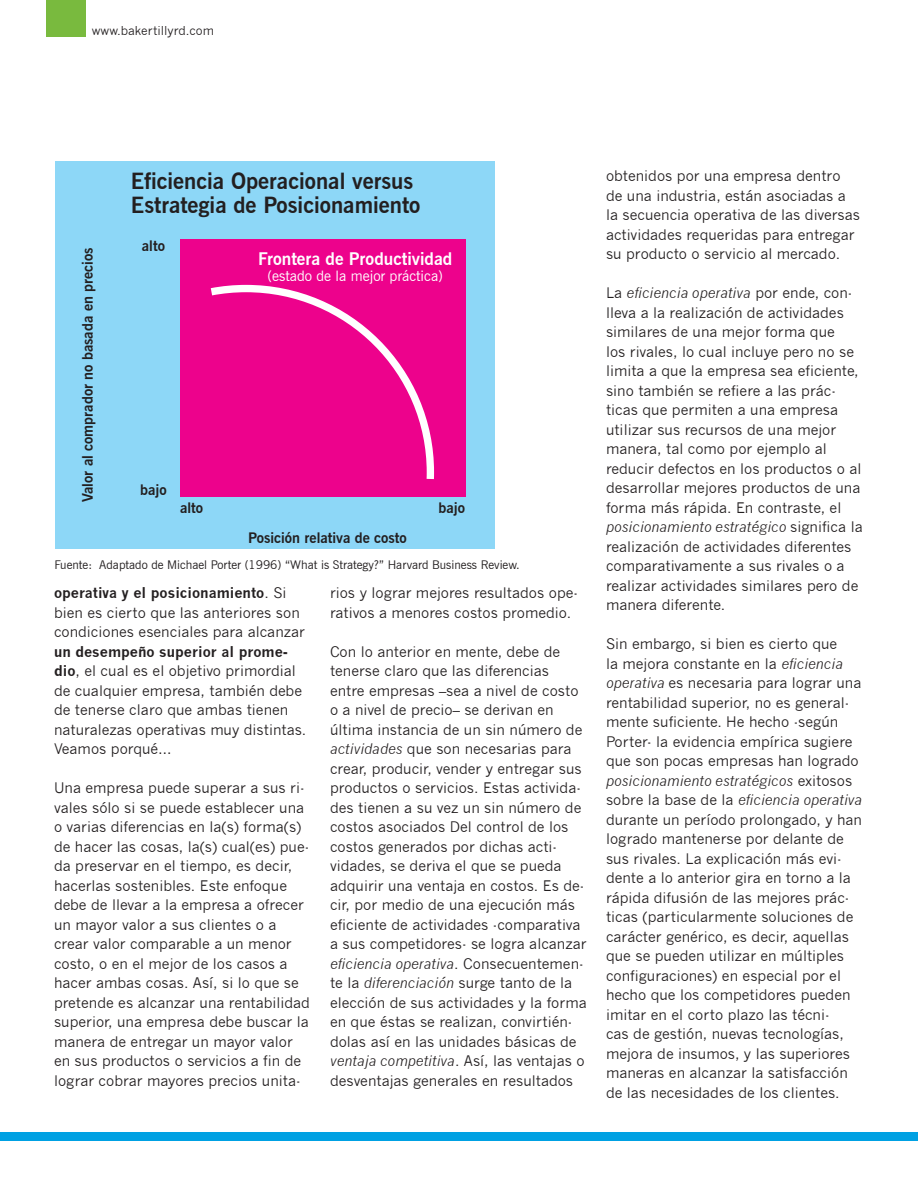
<style>
.page{position:relative;width:918px;height:1188px;background:#fff}
.page>*{position:absolute;margin:0;border:0;box-sizing:border-box;transform-origin:0 0}
.t1{font:700 22.2px/23.9px "News Gothic BT";color:#231f20}
.t2{font:700 17.4px "News Gothic BT";color:#fff}
.t3{font:700 14.4px "News Gothic BT";color:#231f20}
.t4{font:14.4px "News Gothic BT";color:#fff}
.t5{font:14.25px/19.5px "News Gothic";color:#231f20}
.t6{font:12px "News Gothic BT";color:#231f20}
.t7{font:12px "News Gothic";color:#231f20}
.s1{font-weight:700}
.s2{font-style:italic}
</style>
<div class="page">
<div style="left:46px;top:0;width:39px;height:36px;background:#79ba3e"></div>
<div style="left:0;top:1132px;width:918px;height:9px;background:#00a1e3"></div>
<div style="left:55px;top:162px;width:440px;height:387px;background:#8dd7f7"></div>
<div style="left:181px;top:239px;width:285px;height:257px;background:#ed028c"></div>
<svg style="left:210px;top:284px;width:225px;height:196px"></svg>
<p class="t7" style="left:92px;top:24px;width:124px">www.bakertillyrd.com</p>
<p class="t3" style="left:79px;top:502px;width:256px;rotate:-90deg">Valor al comprador no basada en precios</p>
<p class="t1" style="left:131px;top:169px;width:291px">Eficiencia Operacional versus<br>Estrategia de Posicionamiento</p>
<p class="t3" style="left:142px;top:238px;width:25px">alto</p>
<p class="t2" style="left:258px;top:248px;width:196px">Frontera de Productividad</p>
<p class="t4" style="left:267px;top:267px;width:177px">(estado de la mejor práctica)</p>
<p class="t3" style="left:140px;top:481px;width:28px">bajo</p>
<p class="t3" style="left:180px;top:499px;width:25px">alto</p>
<p class="t3" style="left:248px;top:529px;width:160px">Posición relativa de costo</p>
<p class="t3" style="left:439px;top:499px;width:28px">bajo</p>
<p class="t6" style="left:54px;top:558px;width:467px">Fuente: Adaptado de Michael Porter (1996) “What is Strategy?” Harvard Business Review.</p>
<p class="t5" style="left:54px;top:583px;width:254px"><span class="s1">operativa y el posicionamiento</span>. Si bien es cierto que las anteriores son condiciones esenciales para alcanzar <span class="s1">un desempeño superior al prome&shy;dio</span>, el cual es el objetivo primordial de cualquier empresa, también debe de tenerse claro que ambas tienen naturalezas operativas muy distintas.<br>Veamos porqué…</p>
<p class="t5" style="left:54px;top:778px;width:258px">Una empresa puede superar a sus ri&shy;vales sólo si se puede establecer una o varias diferencias en la(s) forma(s) de hacer las cosas, la(s) cual(es) pue&shy;da preservar en el tiempo, es decir, hacerlas sostenibles. Este enfoque debe de llevar a la empresa a ofrecer un mayor valor a sus clientes o a crear valor comparable a un menor costo, o en el mejor de los casos a hacer ambas cosas. Así, si lo que se pretende es alcanzar una rentabilidad superior, una empresa debe buscar la manera de entregar un mayor valor en sus productos o servicios a fin de lograr cobrar mayores precios unita-</p>
<p class="t5" style="left:330px;top:583px;width:249px">rios y lograr mejores resultados ope&shy;rativos a menores costos promedio.</p>
<p class="t5" style="left:330px;top:642px;width:258px">Con lo anterior en mente, debe de tenerse claro que las diferencias entre empresas –sea a nivel de costo o a nivel de precio– se derivan en última instancia de un sin número de <span class="s2">actividades</span> que son necesarias para crear, producir, vender y entregar sus productos o servicios. Estas activida&shy;des tienen a su vez un sin número de costos asociados Del control de los costos generados por dichas acti&shy;vidades, se deriva el que se pueda adquirir una ventaja en costos. Es de&shy;cir, por medio de una ejecución más eficiente de actividades -comparativa a sus competidores- se logra alcanzar <span class="s2">eficiencia operativa</span>. Consecuentemen&shy;te la <span class="s2">diferenciación</span> surge tanto de la elección de sus actividades y la forma en que éstas se realizan, convirtién&shy;dolas así en las unidades básicas de <span class="s2">ventaja competitiva</span>. Así, las ventajas o desventajas generales en resultados</p>
<p class="t5" style="left:606px;top:166px;width:256px">obtenidos por una empresa dentro de una industria, están asociadas a la secuencia operativa de las diversas actividades requeridas para entregar su producto o servicio al mercado.</p>
<p class="t5" style="left:606px;top:283px;width:258px">La <span class="s2">eficiencia operativa</span> por ende, con&shy;lleva a la realización de actividades similares de una mejor forma que<br>los rivales, lo cual incluye pero no se limita a que la empresa sea eficiente, sino también se refiere a las prác&shy;ticas que permiten a una empresa utilizar sus recursos de una mejor manera, tal como por ejemplo al reducir defectos en los productos o al desarrollar mejores productos de una forma más rápida. En contraste, el <span class="s2">posicionamiento estratégico</span> significa la realización de actividades diferentes comparativamente a sus rivales o a realizar actividades similares pero de manera diferente.</p>
<p class="t5" style="left:606px;top:634px;width:258px">Sin embargo, si bien es cierto que<br>la mejora constante en la <span class="s2">eficiencia operativa</span> es necesaria para lograr una rentabilidad superior, no es general&shy;mente suficiente. He hecho -según Porter- la evidencia empírica sugiere que son pocas empresas han logrado <span class="s2">posicionamiento estratégicos</span> exitosos sobre la base de la <span class="s2">eficiencia operativa </span>durante un período prolongado, y han logrado mantenerse por delante de sus rivales. La explicación más evi&shy;dente a lo anterior gira en torno a la rápida difusión de las mejores prác&shy;ticas (particularmente soluciones de carácter genérico, es decir, aquellas que se pueden utilizar en múltiples configuraciones) en especial por el hecho que los competidores pueden imitar en el corto plazo las técni-<br>cas de gestión, nuevas tecnologías, mejora de insumos, y las superiores maneras en alcanzar la satisfacción de las necesidades de los clientes.</p>
</div>
